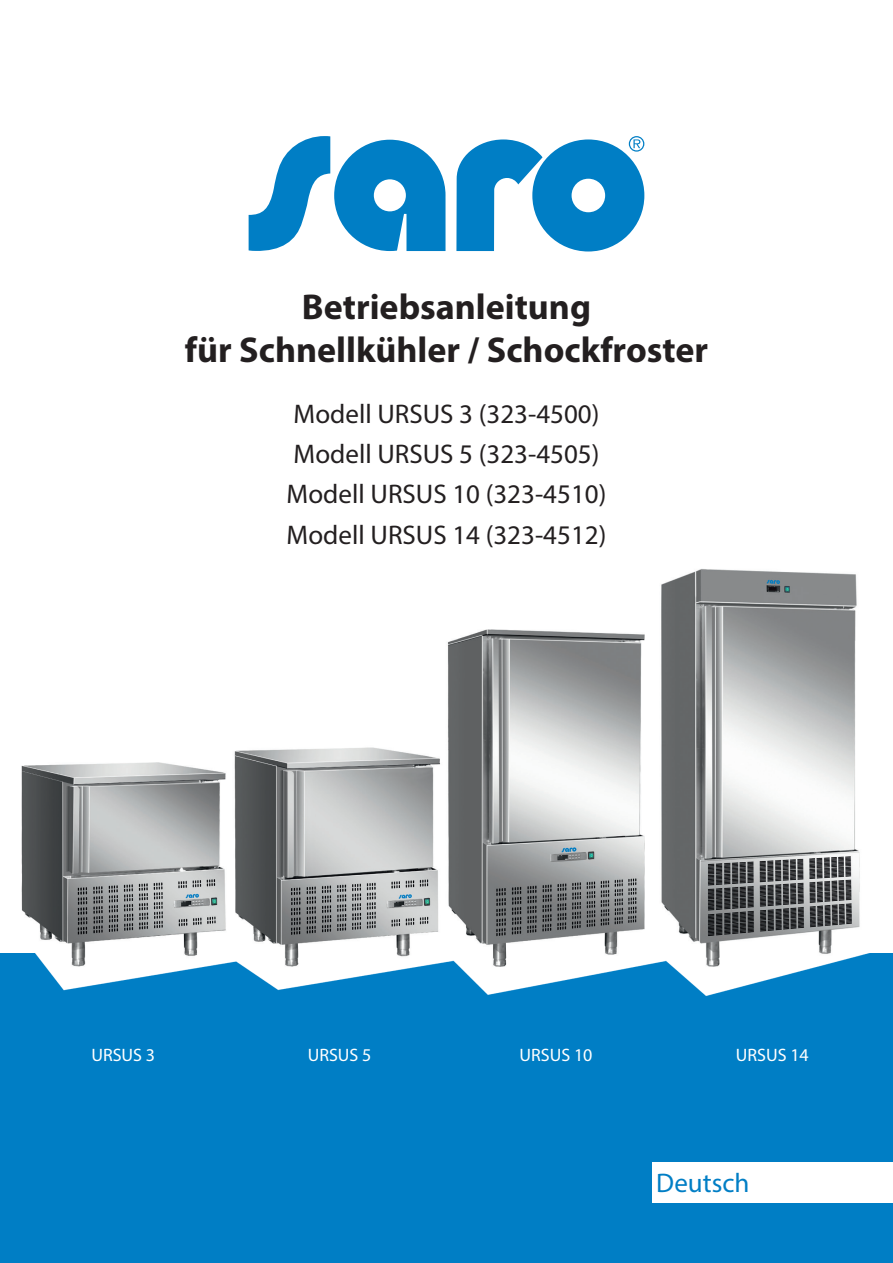
<style>
.page{position:relative;width:893px;height:1263px;background:#fff}
.page>*{position:absolute;margin:0;border:0;box-sizing:border-box;transform-origin:0 0}
.t1{font:700 36px/43.2px "Myriad Pro";color:#231f20;text-align:center}
.t2{font:27px/40px "Myriad Pro";color:#231f20}
.t3{font:27px "Myriad Pro";color:#007ec5}
.t4{font:18px "Myriad Pro";color:#fff}
</style>
<div class="page">
<div style="left:0;top:954px;width:893px;height:309px;background:#007ec5"></div>
<svg style="left:249px;top:136px;width:196px;height:115px"></svg>
<svg style="left:456px;top:136px;width:188px;height:115px"></svg>
<div style="left:652px;top:1162px;width:241px;height:40px;background:#fff"></div>
<img style="left:14px;top:569px;width:865px;height:427px">
<h1 class="t1" style="left:185px;top:284px;width:525px">Betriebsanleitung<br>für Schnellkühler / Schockfroster</h1>
<p class="t2" style="left:294px;top:394px;width:307px">Modell URSUS 3 (323-4500)</p>
<p class="t2" style="left:287px;top:434px;width:321px">Modell URSUS 5 (323-4505)<br>Modell URSUS 10 (323-4510)<br>Modell URSUS 14 (323-4512)</p>
<p class="t4" style="left:91px;top:1044px;width:65px">URSUS 3</p>
<p class="t4" style="left:308px;top:1044px;width:65px">URSUS 5</p>
<p class="t4" style="left:519px;top:1044px;width:75px">URSUS 10</p>
<p class="t4" style="left:736px;top:1044px;width:75px">URSUS 14</p>
<p class="t3" style="left:656px;top:1166px;width:95px">Deutsch</p>
</div>
